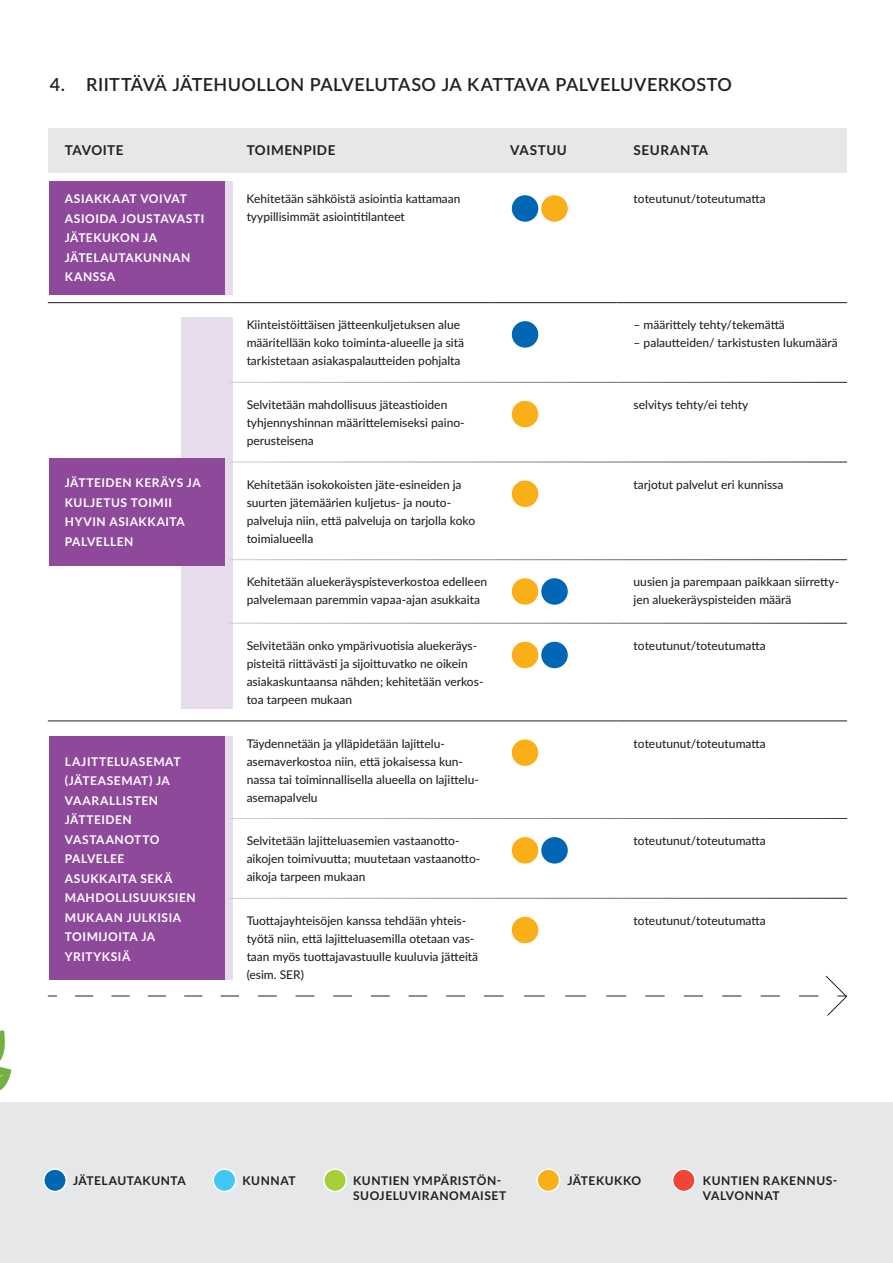
<style>
.page{position:relative;width:893px;height:1263px;background:#fff}
.page>*{position:absolute;margin:0;border:0;box-sizing:border-box;transform-origin:0 0}
.t1{font:600 18px "Lato";letter-spacing:.02em;color:#231f20}
.t2{font:700 13.5px "Lato";letter-spacing:.04em;color:#231f20}
.t3{font:500 12px/18px "Lato";color:#231f20}
.t4{font:700 12px/19.5px "Lato";letter-spacing:.045em;color:#fff}
.t5{font:700 12px/15px "Lato";letter-spacing:.045em;color:#231f20}
</style>
<div class="page">
<div style="left:48px;top:128px;width:182px;height:44px;background:#e6e7e9"></div>
<div style="left:230px;top:128px;width:263px;height:44px;background:#e6e7e9"></div>
<div style="left:493px;top:128px;width:124px;height:44px;background:#e6e7e9"></div>
<div style="left:617px;top:128px;width:230px;height:44px;background:#e6e7e9"></div>
<div style="left:182px;top:181px;width:51px;height:113px;background:#e7dcec"></div>
<div style="left:50px;top:181px;width:175px;height:113px;background:#8e499b"></div>
<div style="left:511px;top:194px;width:28px;height:28px;background:#0166b3;border-radius:50%"></div>
<div style="left:510px;top:194px;width:30px;height:29px;border:2px solid #fff;border-radius:50%"></div>
<div style="left:540px;top:194px;width:28px;height:28px;background:#faaf18;border-radius:50%"></div>
<div style="left:540px;top:194px;width:29px;height:29px;border:2px solid #fff;border-radius:50%"></div>
<div style="left:182px;top:318px;width:51px;height:391px;background:#e7dcec"></div>
<div style="left:50px;top:458px;width:175px;height:108px;background:#8e499b"></div>
<hr style="left:48px;top:302px;width:182px;height:1px;background:#231f20">
<hr style="left:230px;top:302px;width:263px;height:1px;background:#231f20">
<hr style="left:493px;top:302px;width:124px;height:1px;background:#231f20">
<hr style="left:617px;top:302px;width:230px;height:1px;background:#231f20">
<hr style="left:48px;top:721px;width:182px;height:1px;background:#231f20">
<hr style="left:230px;top:721px;width:263px;height:1px;background:#231f20">
<hr style="left:493px;top:721px;width:124px;height:1px;background:#231f20">
<hr style="left:617px;top:721px;width:230px;height:1px;background:#231f20">
<hr style="left:230px;top:382px;width:263px;height:1px;background:#fff">
<hr style="left:230px;top:462px;width:263px;height:1px;background:#fff">
<hr style="left:230px;top:559px;width:263px;height:1px;background:#fff">
<hr style="left:230px;top:623px;width:263px;height:1px;background:#fff">
<div style="left:182px;top:736px;width:51px;height:244px;background:#e7dcec"></div>
<hr style="left:230px;top:818px;width:263px;height:1px;background:#fff">
<div style="left:511px;top:320px;width:28px;height:28px;background:#0166b3;border-radius:50%"></div>
<div style="left:510px;top:320px;width:30px;height:29px;border:2px solid #fff;border-radius:50%"></div>
<div style="left:511px;top:400px;width:28px;height:28px;background:#faaf18;border-radius:50%"></div>
<div style="left:510px;top:399px;width:30px;height:30px;border:2px solid #fff;border-radius:50%"></div>
<div style="left:511px;top:480px;width:28px;height:28px;background:#faaf18;border-radius:50%"></div>
<div style="left:510px;top:479px;width:30px;height:29px;border:2px solid #fff;border-radius:50%"></div>
<div style="left:511px;top:577px;width:28px;height:28px;background:#faaf18;border-radius:50%"></div>
<div style="left:510px;top:577px;width:30px;height:29px;border:2px solid #fff;border-radius:50%"></div>
<div style="left:540px;top:577px;width:28px;height:28px;background:#0166b3;border-radius:50%"></div>
<div style="left:540px;top:577px;width:29px;height:29px;border:2px solid #fff;border-radius:50%"></div>
<div style="left:511px;top:641px;width:28px;height:28px;background:#faaf18;border-radius:50%"></div>
<div style="left:510px;top:640px;width:30px;height:30px;border:2px solid #fff;border-radius:50%"></div>
<div style="left:540px;top:641px;width:28px;height:28px;background:#0166b3;border-radius:50%"></div>
<div style="left:540px;top:640px;width:29px;height:30px;border:2px solid #fff;border-radius:50%"></div>
<div style="left:50px;top:736px;width:175px;height:244px;background:#8e499b"></div>
<div style="left:511px;top:739px;width:28px;height:28px;background:#faaf18;border-radius:50%"></div>
<div style="left:510px;top:738px;width:30px;height:29px;border:2px solid #fff;border-radius:50%"></div>
<svg style="left:0;top:1030px;width:24px;height:73px"></svg>
<hr style="left:230px;top:898px;width:263px;height:1px;background:#fff">
<svg style="left:258px;top:996px;width:207px;height:1px"></svg>
<svg style="left:524px;top:996px;width:62px;height:1px"></svg>
<svg style="left:484px;top:996px;width:20px;height:1px"></svg>
<svg style="left:606px;top:996px;width:20px;height:1px"></svg>
<svg style="left:75px;top:996px;width:128px;height:1px"></svg>
<svg style="left:221px;top:996px;width:18px;height:1px"></svg>
<div style="left:511px;top:836px;width:28px;height:28px;background:#faaf18;border-radius:50%"></div>
<div style="left:510px;top:836px;width:30px;height:29px;border:2px solid #fff;border-radius:50%"></div>
<div style="left:540px;top:836px;width:28px;height:28px;background:#0166b3;border-radius:50%"></div>
<div style="left:540px;top:836px;width:29px;height:29px;border:2px solid #fff;border-radius:50%"></div>
<div style="left:511px;top:916px;width:28px;height:28px;background:#faaf18;border-radius:50%"></div>
<div style="left:510px;top:915px;width:30px;height:30px;border:2px solid #fff;border-radius:50%"></div>
<svg style="left:645px;top:975px;width:202px;height:41px"></svg>
<div style="left:0;top:1103px;width:893px;height:160px;background:#e6e7e9"></div>
<div style="left:44px;top:1169px;width:22px;height:22px;background:#0166b3;border-radius:50%"></div>
<div style="left:43px;top:1168px;width:24px;height:24px;border:2px solid #fff;border-radius:50%"></div>
<div style="left:673px;top:1169px;width:22px;height:22px;background:#ef4635;border-radius:50%"></div>
<div style="left:672px;top:1168px;width:24px;height:24px;border:2px solid #fff;border-radius:50%"></div>
<div style="left:324px;top:1169px;width:22px;height:22px;background:#a6ce39;border-radius:50%"></div>
<div style="left:323px;top:1168px;width:24px;height:24px;border:2px solid #fff;border-radius:50%"></div>
<div style="left:537px;top:1169px;width:23px;height:22px;background:#faaf18;border-radius:50%"></div>
<div style="left:536px;top:1168px;width:24px;height:24px;border:2px solid #fff;border-radius:50%"></div>
<div style="left:213px;top:1169px;width:23px;height:22px;background:#40c7f4;border-radius:50%"></div>
<div style="left:213px;top:1168px;width:23px;height:24px;border:2px solid #fff;border-radius:50%"></div>
<h4 class="t1" style="left:50px;top:71px;width:684px">4. RIITTÄVÄ JÄTEHUOLLON PALVELUTASO JA KATTAVA PALVELUVERKOSTO</h4>
<p class="t2" style="left:65px;top:141px;width:60px">TAVOITE</p>
<p class="t2" style="left:247px;top:141px;width:90px">TOIMENPIDE</p>
<p class="t2" style="left:510px;top:141px;width:58px">VASTUU</p>
<p class="t2" style="left:634px;top:141px;width:76px">SEURANTA</p>
<p class="t4" style="left:65px;top:189px;width:141px">ASIAKKAAT VOIVAT<br>ASIOIDA JOUSTAVASTI<br>JÄTEKUKON JA<br>JÄTELAUTAKUNNAN<br>KANSSA</p>
<p class="t3" style="left:247px;top:189px;width:215px">Kehitetään sähköistä asiointia kattamaan</p>
<p class="t3" style="left:634px;top:189px;width:134px">toteutunut/toteutumatta</p>
<p class="t3" style="left:247px;top:207px;width:160px">tyypillisimmät asiointitilanteet</p>
<p class="t4" style="left:65px;top:473px;width:137px">JÄTTEIDEN KERÄYS JA<br>KULJETUS TOIMII<br>HYVIN ASIAKKAITA<br>PALVELLEN</p>
<p class="t4" style="left:65px;top:751px;width:132px">LAJITTELUASEMAT (JÄTEASEMAT) JA<br>VAARALLISTEN<br>JÄTTEIDEN<br>VASTAANOTTO<br>PALVELEE<br>ASUKKAITA SEKÄ<br>MAHDOLLISUUKSIEN<br>MUKAAN JULKISIA<br>TOIMIJOITA JA<br>YRITYKSIÄ</p>
<p class="t3" style="left:247px;top:315px;width:215px">Kiinteistöittäisen jätteenkuljetuksen alue</p>
<p class="t3" style="left:634px;top:315px;width:153px">– määrittely tehty/tekemättä</p>
<p class="t3" style="left:247px;top:333px;width:219px">määritellään koko toiminta-alueelle ja sitä</p>
<p class="t3" style="left:634px;top:333px;width:206px">– palautteiden/ tarkistusten lukumäärä</p>
<p class="t3" style="left:247px;top:351px;width:215px">tarkistetaan asiakaspalautteiden pohjalta</p>
<p class="t3" style="left:247px;top:395px;width:202px">Selvitetään mahdollisuus jäteastioiden</p>
<p class="t3" style="left:634px;top:395px;width:116px">selvitys tehty/ei tehty</p>
<p class="t3" style="left:247px;top:413px;width:220px">tyhjennyshinnan määrittelemiseksi paino&shy;perusteisena</p>
<p class="t3" style="left:247px;top:475px;width:216px">Kehitetään isokokoisten jäte-esineiden ja</p>
<p class="t3" style="left:634px;top:475px;width:151px">tarjotut palvelut eri kunnissa</p>
<p class="t3" style="left:247px;top:493px;width:230px">suurten jätemäärien kuljetus- ja nouto&shy;palveluja niin, että palveluja on tarjolla koko toimialueella</p>
<p class="t3" style="left:247px;top:572px;width:242px">Kehitetään aluekeräyspisteverkostoa edelleen</p>
<p class="t3" style="left:634px;top:572px;width:207px">uusien ja parempaan paikkaan siirretty-</p>
<p class="t3" style="left:247px;top:590px;width:235px">palvelemaan paremmin vapaa-ajan asukkaita</p>
<p class="t3" style="left:634px;top:590px;width:159px">jen aluekeräyspisteiden määrä</p>
<p class="t3" style="left:247px;top:636px;width:232px">Selvitetään onko ympärivuotisia aluekeräys-</p>
<p class="t3" style="left:634px;top:636px;width:134px">toteutunut/toteutumatta</p>
<p class="t3" style="left:247px;top:654px;width:238px">pisteitä riittävästi ja sijoittuvatko ne oikein asiakaskuntaansa nähden; kehitetään verkos&shy;toa tarpeen mukaan</p>
<p class="t3" style="left:247px;top:734px;width:200px">Täydennetään ja ylläpidetään lajittelu-</p>
<p class="t3" style="left:634px;top:734px;width:134px">toteutunut/toteutumatta</p>
<p class="t3" style="left:247px;top:752px;width:234px">asemaverkostoa niin, että jokaisessa kun&shy;nassa tai toiminnallisella alueella on lajittelu&shy;asemapalvelu</p>
<p class="t3" style="left:247px;top:831px;width:235px">Selvitetään lajitteluasemien vastaanotto&shy;aikojen toimivuutta; muutetaan vastaanotto&shy;aikoja tarpeen mukaan</p>
<p class="t3" style="left:634px;top:831px;width:134px">toteutunut/toteutumatta</p>
<p class="t3" style="left:247px;top:911px;width:233px">Tuottajayhteisöjen kanssa tehdään yhteis&shy;työtä niin, että lajitteluasemilla otetaan vas&shy;taan myös tuottajavastuulle kuuluvia jätteitä (esim. SER)</p>
<p class="t3" style="left:634px;top:911px;width:134px">toteutunut/toteutumatta</p>
<p class="t5" style="left:353px;top:1173px;width:155px">KUNTIEN YMPÄRISTÖN-<br>SUOJELUVIRANOMAISET</p>
<p class="t5" style="left:73px;top:1173px;width:114px">JÄTELAUTAKUNTA</p>
<p class="t5" style="left:703px;top:1173px;width:136px">KUNTIEN RAKENNUS-<br>VALVONNAT</p>
<p class="t5" style="left:243px;top:1173px;width:55px">KUNNAT</p>
<p class="t5" style="left:567px;top:1173px;width:75px">JÄTEKUKKO</p>
</div>
